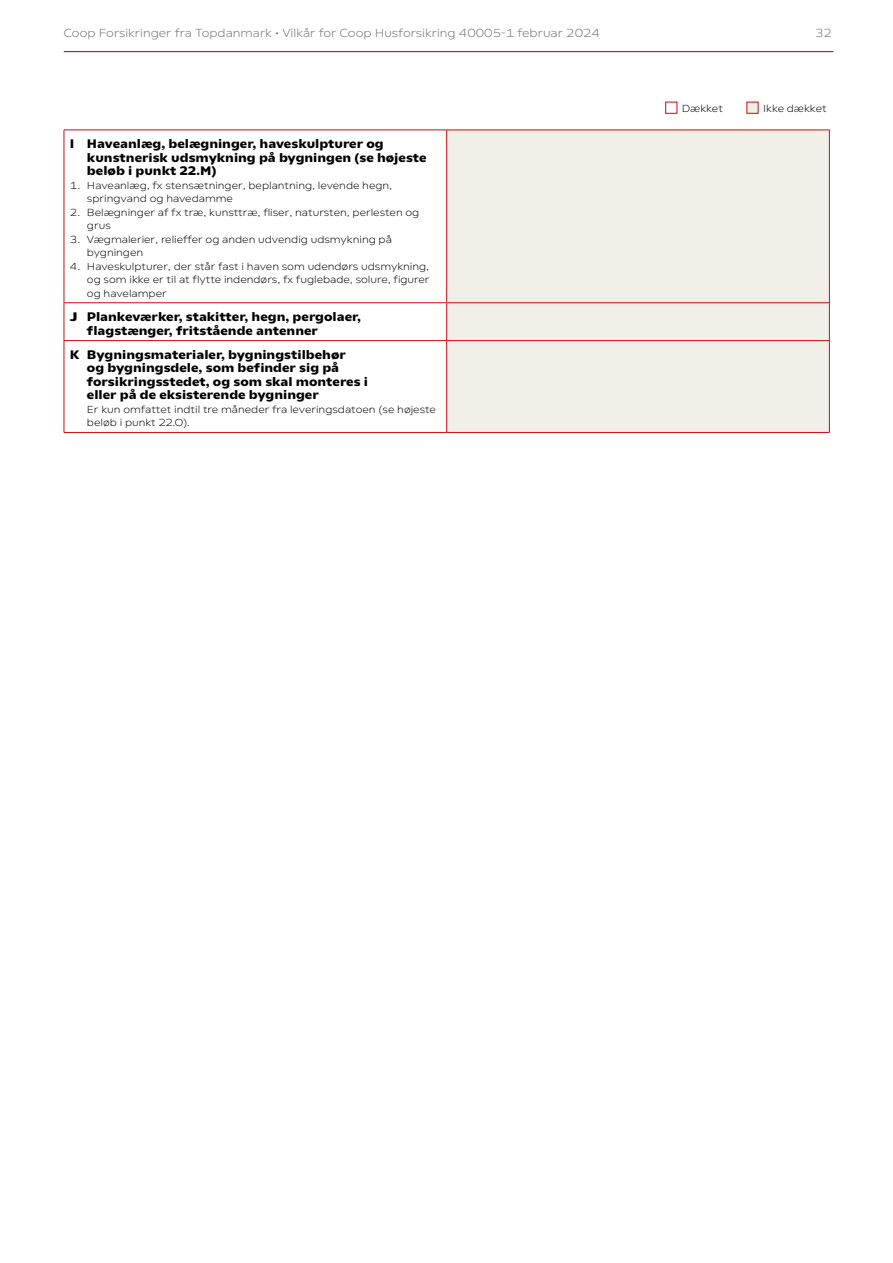
<style>
.page{position:relative;width:893px;height:1263px;background:#fff}
.page>*{position:absolute;margin:0;border:0;box-sizing:border-box;transform-origin:0 0}
.t1{font:700 12.75px/13.5px "COOP";color:#000}
.t2{font:700 12.75px/13.5px "COOP";color:#000;scale:1.25 1}
.t3{font:300 12px "COOP";color:#707172}
.t4{font:300 10.5px/13.5px "COOP";color:#000}
</style>
<div class="page">
<div style="left:665px;top:102px;width:12px;height:12px;border:1px solid #d10a11"></div>
<div style="left:746px;top:102px;width:12px;height:12px;background:#f1efe7;border:1px solid #d10a11"></div>
<hr style="left:64px;top:51px;width:769px;height:1px;background:#d10a11">
<div style="left:447px;top:131px;width:382px;height:301px;background:#f1efe7"></div>
<hr style="left:64px;top:130px;width:1px;height:173px;background:#d10a11">
<hr style="left:64px;top:130px;width:383px;height:1px;background:#d10a11">
<hr style="left:446px;top:130px;width:1px;height:172px;background:#d10a11">
<hr style="left:447px;top:130px;width:383px;height:1px;background:#d10a11">
<hr style="left:829px;top:130px;width:1px;height:173px;background:#d10a11">
<hr style="left:64px;top:303px;width:1px;height:37px;background:#d10a11">
<hr style="left:64px;top:302px;width:383px;height:1px;background:#d10a11">
<hr style="left:446px;top:303px;width:1px;height:37px;background:#d10a11">
<hr style="left:447px;top:302px;width:382px;height:1px;background:#d10a11">
<hr style="left:829px;top:303px;width:1px;height:37px;background:#d10a11">
<hr style="left:64px;top:341px;width:1px;height:91px;background:#d10a11">
<hr style="left:64px;top:340px;width:383px;height:1px;background:#d10a11">
<hr style="left:64px;top:432px;width:383px;height:1px;background:#d10a11">
<hr style="left:446px;top:341px;width:1px;height:91px;background:#d10a11">
<hr style="left:447px;top:340px;width:383px;height:1px;background:#d10a11">
<hr style="left:829px;top:341px;width:1px;height:91px;background:#d10a11">
<hr style="left:447px;top:432px;width:383px;height:1px;background:#d10a11">
<p class="t3" style="left:64px;top:27px;width:538px">Coop Forsikringer fra Topdanmark • Vilkår for Coop Husforsikring 40005-1 februar 2024</p>
<p class="t3" style="left:815px;top:27px;width:18px">32</p>
<p class="t1" style="left:87px;top:137px;width:341px;text-indent:-17px">I Haveanlæg, belægninger, haveskulpturer og kunstnerisk udsmykning på bygningen (se højeste beløb i punkt 22.M)</p>
<p class="t4" style="left:87px;top:178px;width:307px;text-indent:-17px">1. Haveanlæg, fx stensætninger, beplantning, levende hegn, springvand og havedamme</p>
<p class="t4" style="left:87px;top:205px;width:334px;text-indent:-17px">2. Belægninger af fx træ, kunsttræ, fliser, natursten, perlesten og grus</p>
<p class="t4" style="left:87px;top:232px;width:306px;text-indent:-17px">3. Vægmalerier, relieffer og anden udvendig udsmykning på bygningen</p>
<p class="t4" style="left:87px;top:259px;width:344px;text-align:justify;text-indent:-17px">4. Haveskulpturer, der står fast i haven som udendørs udsmykning, og som ikke er til at flytte indendørs, fx fuglebade, solure, figurer og havelamper</p>
<p class="t2" style="left:87px;top:310px;width:221px;text-indent:-17px">J Plankeværker, stakitter, hegn, pergolaer, flagstænger, fritstående antenner</p>
<p class="t1" style="left:87px;top:348px;width:282px;text-indent:-17px">K Bygningsmaterialer, bygningstilbehør<br>og bygningsdele, som befinder sig på forsikringsstedet, og som skal monteres i eller på de eksisterende bygninger</p>
<p class="t4" style="left:87px;top:403px;width:351px">Er kun omfattet indtil tre måneder fra leveringsdatoen (se højeste beløb i punkt 22.O).</p>
<p class="t4" style="left:682px;top:102px;width:42px">Dækket</p>
<p class="t4" style="left:763px;top:102px;width:65px">Ikke dækket</p>
</div>
